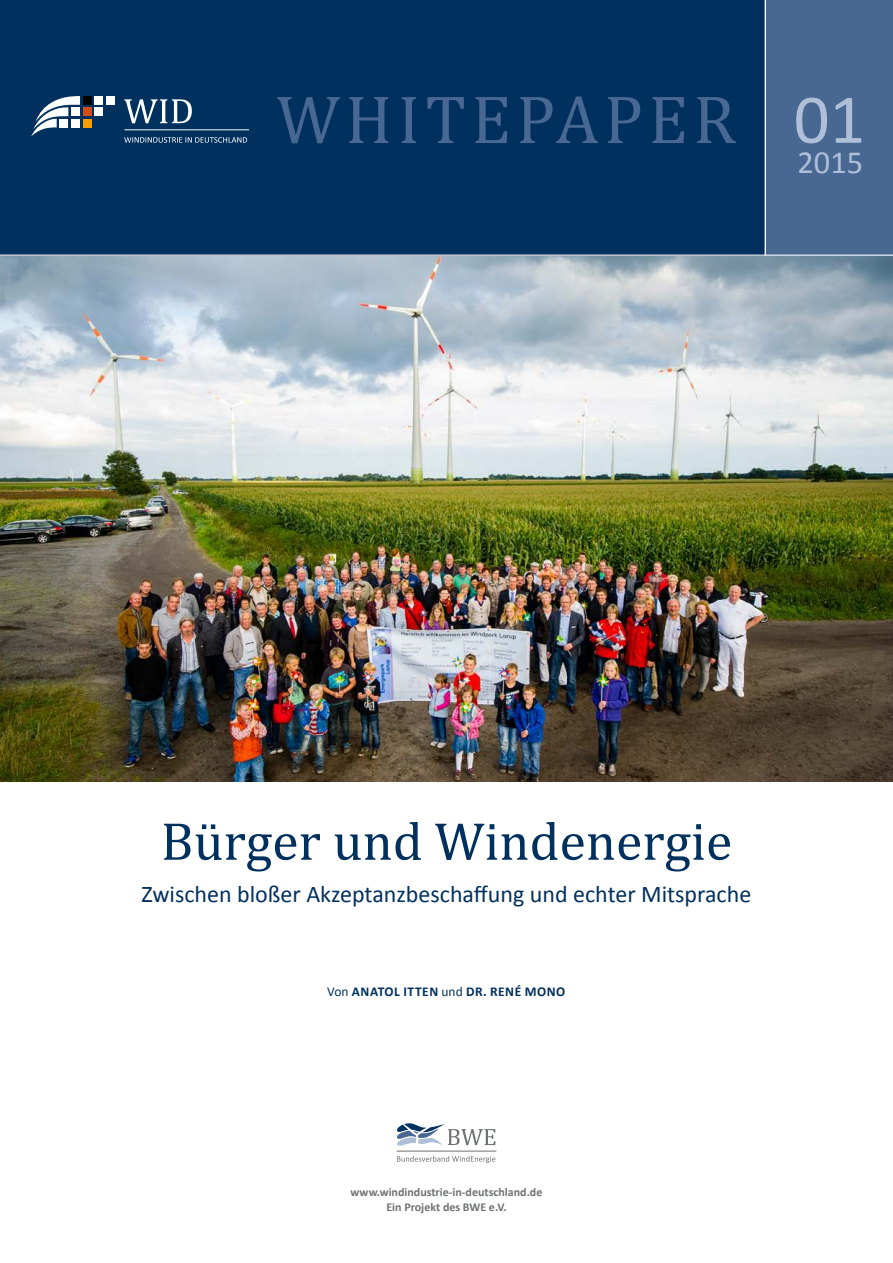
<style>
.page{position:relative;width:893px;height:1263px;background:#fff}
.page>*{position:absolute;margin:0;border:0;box-sizing:border-box;transform-origin:0 0}
.t1{font:69px "Cambria";letter-spacing:.075em;color:#486792}
.t2{font:54px "Cambria";color:#00305e}
.t3{font:32.4px "Calibri";color:#afbfd7}
.t4{font:24px "Calibri";color:#00305e}
.t5{font:700 13.5px "Calibri";letter-spacing:.04em;color:#00305e}
.t6{font:700 12px/15px "Calibri";color:#707172;text-align:center}
.s1{font-weight:400}
</style>
<div class="page">
<img style="left:0;top:256px;width:893px;height:526px">
<div style="left:0;top:0;width:765px;height:255px;background:#00305e"></div>
<div style="left:765px;top:0;width:128px;height:255px;background:#486792"></div>
<hr style="left:765px;top:0;width:1px;height:255px;background:#fff">
<svg style="left:397px;top:1156px;width:98px;height:7px"></svg>
<hr style="left:397px;top:1151px;width:99px;height:1px;background:#707172">
<svg style="left:397px;top:1123px;width:98px;height:23px"></svg>
<div style="left:106px;top:96px;width:9px;height:9px;background:#fff"></div>
<svg style="left:31px;top:96px;width:72px;height:40px"></svg>
<svg style="left:124px;top:99px;width:68px;height:24px"></svg>
<svg style="left:124px;top:137px;width:123px;height:6px"></svg>
<hr style="left:124px;top:130px;width:124px;height:1px;background:#fff">
<h1 class="t1" style="left:276px;top:79px;width:461px">WHITEPAPER</h1>
<h3 class="t3" style="left:794px;top:141px;width:73px"><sup>01</sup>2015</h3>
<h2 class="t2" style="left:161px;top:809px;width:573px">Bürger und Windenergie</h2>
<h3 class="t4" style="left:142px;top:878px;width:611px">Zwischen bloßer Akzeptanzbeschaffung und echter Mitsprache</h3>
<p class="t5" style="left:327px;top:983px;width:240px"><span class="s1">Von</span> ANATOL ITTEN <span class="s1">und</span> DR. RENÉ MONO</p>
<p class="t6" style="left:351px;top:1184px;width:193px">www.windindustrie-in-deutschland.de<br>Ein Projekt des BWE e.V.</p>
</div>
